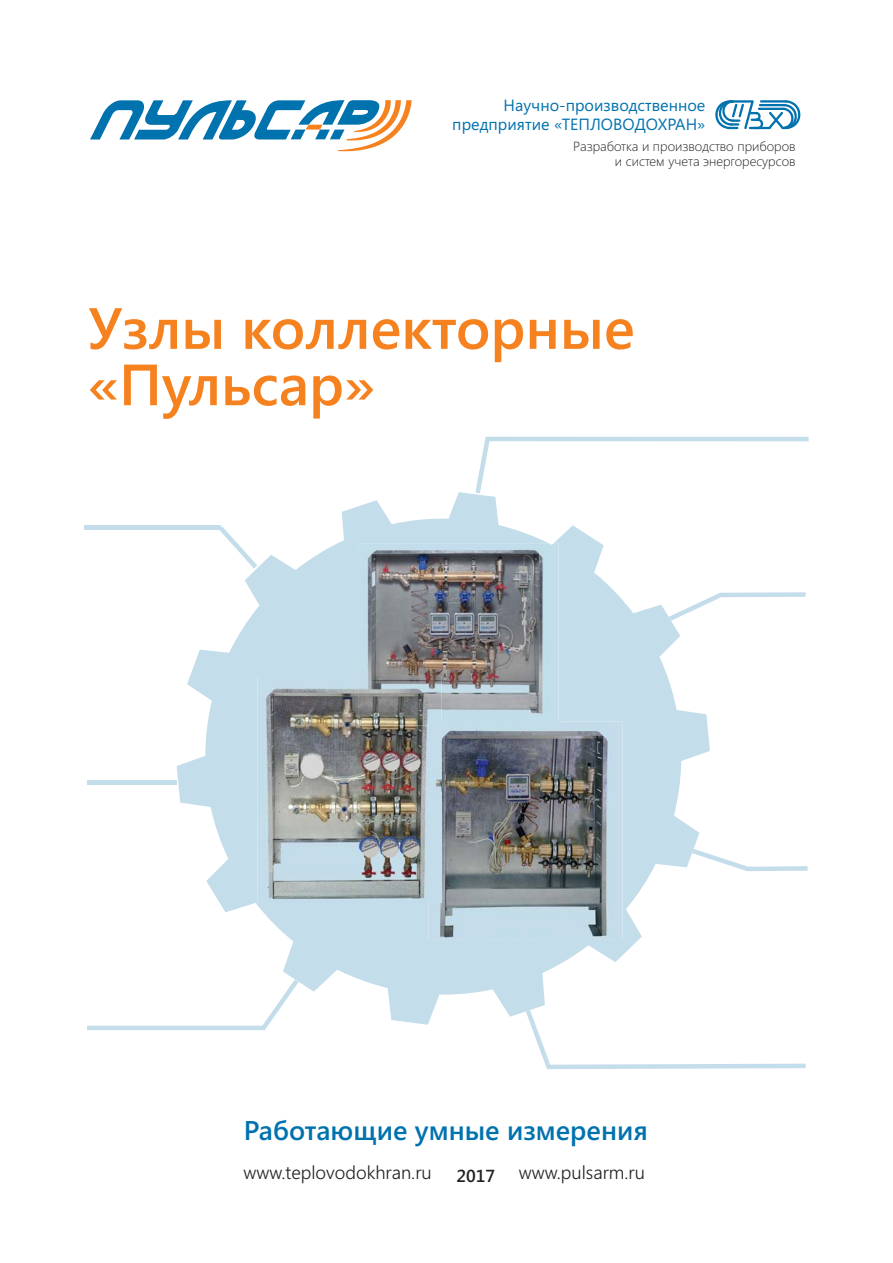
<style>
.page{position:relative;width:893px;height:1263px;background:#fff}
.page>*{position:absolute;margin:0;border:0;box-sizing:border-box;transform-origin:0 0}
.t1{font:600 58.05px/56.4px "Segoe UI";color:#f5821f}
.t2{font:600 27.15px "Segoe UI";color:#0072ae}
.t3{font:300 18.6px "Segoe UI";color:#231f20}
.t4{font:600 17.4px "Segoe UI";color:#231f20}
.t5{font:16.2px/18.5px "Segoe UI";color:#0072ae;text-align:right}
.t6{font:300 13.35px/14.2px "Segoe UI";color:#231f20;text-align:right}
</style>
<div class="page">
<svg style="left:475px;top:437px;width:333px;height:55px"></svg>
<svg style="left:710px;top:592px;width:95px;height:11px"></svg>
<svg style="left:710px;top:854px;width:98px;height:17px"></svg>
<svg style="left:531px;top:1025px;width:274px;height:44px"></svg>
<svg style="left:87px;top:1025px;width:181px;height:5px"></svg>
<hr style="left:88px;top:781px;width:89px;height:4px;background:#c4ddea">
<hr style="left:85px;top:526px;width:136px;height:4px;background:#c4ddea">
<svg style="left:177px;top:492px;width:533px;height:533px"></svg>
<svg style="left:90px;top:100px;width:322px;height:51px"></svg>
<svg style="left:715px;top:100px;width:86px;height:29px"></svg>
<img style="left:358px;top:543px;width:201px;height:178px">
<img style="left:257px;top:676px;width:171px;height:227px">
<img style="left:358px;top:676px;width:84px;height:49px">
<img style="left:428px;top:721px;width:194px;height:219px">
<img style="left:442px;top:721px;width:117px;height:4px">
<div style="left:428px;top:721px;width:14px;height:182px;background:#c5dcea"></div>
<p class="t5" style="left:452px;top:97px;width:255px">Научно-производственное предприятие «ТЕПЛОВОДОХРАН»</p>
<p class="t6" style="left:573px;top:140px;width:224px">Разработка и производство приборов и систем учета энергоресурсов</p>
<h1 class="t1" style="left:88px;top:301px;width:548px">Узлы коллекторные «Пульсар»</h1>
<h2 class="t2" style="left:244px;top:1114px;width:405px">Работающие умные измерения</h2>
<h3 class="t3" style="left:244px;top:1161px;width:190px">www.teplovodokhran.ru</h3>
<h3 class="t4" style="left:456px;top:1165px;width:40px">2017</h3>
<h3 class="t3" style="left:519px;top:1161px;width:128px">www.pulsarm.ru</h3>
</div>
